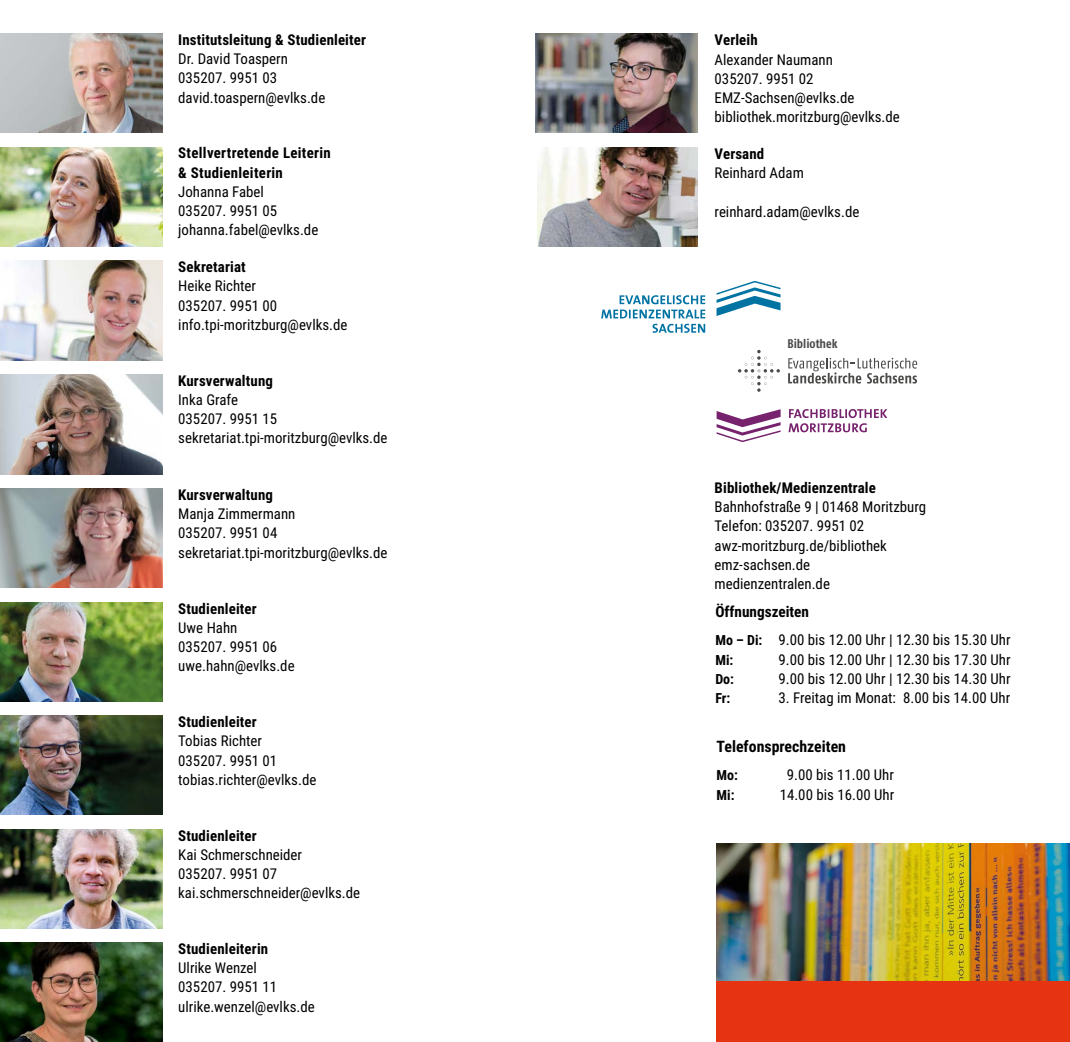
<style>
.page{position:relative;width:1070px;height:1042px;background:#fff}
.page>*{position:absolute;margin:0;border:0;box-sizing:border-box;transform-origin:0 0}
.t1{font:700 15.75px "Roboto Condensed";color:#000}
.t2{font:700 15.22px "Roboto Condensed";color:#000}
.t3{font:14.88px/19.2px "Roboto Condensed";color:#000}
.t4{font:700 14.88px/19.2px "Roboto Condensed";letter-spacing:.01em;color:#000}
.t5{font:700 14px "Roboto Condensed";color:#000}
.t6{font:700 12.6px "Fago Co";color:#4a4a49}
.s1{font-weight:700;font-size:14px}
</style>
<div class="page">
<img style="left:716px;top:843px;width:353px;height:138px">
<div style="left:716px;top:981px;width:353px;height:61px;background:#e63312"></div>
<img style="left:535px;top:34px;width:162px;height:99px">
<img style="left:537px;top:147px;width:160px;height:99px">
<svg style="left:716px;top:409px;width:64px;height:33px"></svg>
<svg style="left:788px;top:409px;width:98px;height:23px"></svg>
<svg style="left:601px;top:295px;width:104px;height:23px"></svg>
<svg style="left:716px;top:281px;width:64px;height:35px"></svg>
<svg style="left:652px;top:324px;width:53px;height:9px"></svg>
<svg style="left:788px;top:358px;width:128px;height:25px"></svg>
<svg style="left:738px;top:350px;width:41px;height:42px"></svg>
<img style="left:0;top:261px;width:162px;height:99px">
<img style="left:0;top:488px;width:162px;height:100px">
<img style="left:0;top:34px;width:162px;height:99px">
<img style="left:0;top:147px;width:162px;height:99px">
<img style="left:0;top:375px;width:162px;height:99px">
<img style="left:0;top:602px;width:162px;height:99px">
<img style="left:0;top:829px;width:162px;height:99px">
<img style="left:0;top:715px;width:162px;height:100px">
<img style="left:0;top:943px;width:162px;height:99px">
<p class="t4" style="left:178px;top:29px;width:189px">Institutsleitung &amp; Studienleiter</p>
<p class="t3" style="left:178px;top:49px;width:148px">Dr. David Toaspern<br>035207. 9951 03 david.toaspern@evlks.de</p>
<p class="t4" style="left:178px;top:143px;width:154px">Stellvertretende Leiterin &amp; Studienleiterin</p>
<p class="t3" style="left:178px;top:181px;width:141px">Johanna Fabel<br>035207. 9951 05 johanna.fabel@evlks.de</p>
<p class="t4" style="left:178px;top:257px;width:69px">Sekretariat</p>
<p class="t3" style="left:178px;top:276px;width:171px">Heike Richter<br>035207. 9951 00 info.tpi-moritzburg@evlks.de</p>
<p class="t4" style="left:178px;top:370px;width:96px">Kursverwaltung</p>
<p class="t3" style="left:178px;top:389px;width:211px">Inka Grafe<br>035207. 9951 15 sekretariat.tpi-moritzburg@evlks.de</p>
<p class="t4" style="left:178px;top:484px;width:96px">Kursverwaltung</p>
<p class="t3" style="left:178px;top:504px;width:211px">Manja Zimmermann<br>035207. 9951 04 sekretariat.tpi-moritzburg@evlks.de</p>
<p class="t4" style="left:178px;top:598px;width:80px">Studienleiter</p>
<p class="t3" style="left:178px;top:617px;width:118px">Uwe Hahn<br>035207. 9951 06 uwe.hahn@evlks.de</p>
<p class="t4" style="left:178px;top:711px;width:80px">Studienleiter</p>
<p class="t3" style="left:178px;top:731px;width:139px">Tobias Richter<br>035207. 9951 01 tobias.richter@evlks.de</p>
<p class="t4" style="left:178px;top:825px;width:80px">Studienleiter</p>
<p class="t3" style="left:178px;top:844px;width:183px">Kai Schmerschneider<br>035207. 9951 07 kai.schmerschneider@evlks.de</p>
<p class="t4" style="left:178px;top:938px;width:91px">Studienleiterin</p>
<p class="t3" style="left:178px;top:957px;width:138px">Ulrike Wenzel<br>035207. 9951 11 ulrike.wenzel@evlks.de</p>
<p class="t4" style="left:714px;top:30px;width:45px">Verleih</p>
<p class="t3" style="left:714px;top:49px;width:187px">Alexander Naumann<br>035207. 9951 02<br>EMZ-Sachsen@evlks.de bibliothek.moritzburg@evlks.de</p>
<p class="t4" style="left:714px;top:143px;width:51px">Versand</p>
<p class="t3" style="left:714px;top:163px;width:91px">Reinhard Adam</p>
<p class="t3" style="left:714px;top:201px;width:146px">reinhard.adam@evlks.de</p>
<p class="t6" style="left:787px;top:336px;width:52px">Bibliothek</p>
<p class="t4" style="left:714px;top:477px;width:163px">Bibliothek/Medienzentrale</p>
<p class="t3" style="left:714px;top:497px;width:213px">Bahnhofstraße 9 | 01468 Moritzburg<br>Telefon: 035207. 9951 02 awz-moritzburg.de/bibliothek emz-sachsen.de medienzentralen.de</p>
<p class="t2" style="left:715px;top:601px;width:95px">Öffnungszeiten</p>
<p class="t3" style="left:715px;top:630px;width:296px"><span class="s1">Mo – Di:</span> 9.00 bis 12.00 Uhr | 12.30 bis 15.30 Uhr</p>
<p class="t5" style="left:715px;top:650px;width:19px">Mi:</p>
<p class="t3" style="left:778px;top:649px;width:233px">9.00 bis 12.00 Uhr | 12.30 bis 17.30 Uhr</p>
<p class="t5" style="left:715px;top:669px;width:20px">Do:</p>
<p class="t3" style="left:778px;top:668px;width:233px">9.00 bis 12.00 Uhr | 12.30 bis 14.30 Uhr</p>
<p class="t5" style="left:715px;top:688px;width:16px">Fr:</p>
<p class="t3" style="left:778px;top:688px;width:233px">3. Freitag im Monat: 8.00 bis 14.00 Uhr</p>
<p class="t1" style="left:716px;top:735px;width:131px">Telefonsprechzeiten</p>
<p class="t5" style="left:716px;top:765px;width:23px">Mo:</p>
<p class="t3" style="left:786px;top:765px;width:109px">9.00 bis 11.00 Uhr</p>
<p class="t5" style="left:716px;top:785px;width:19px">Mi:</p>
<p class="t3" style="left:779px;top:784px;width:116px">14.00 bis 16.00 Uhr</p>
</div>
